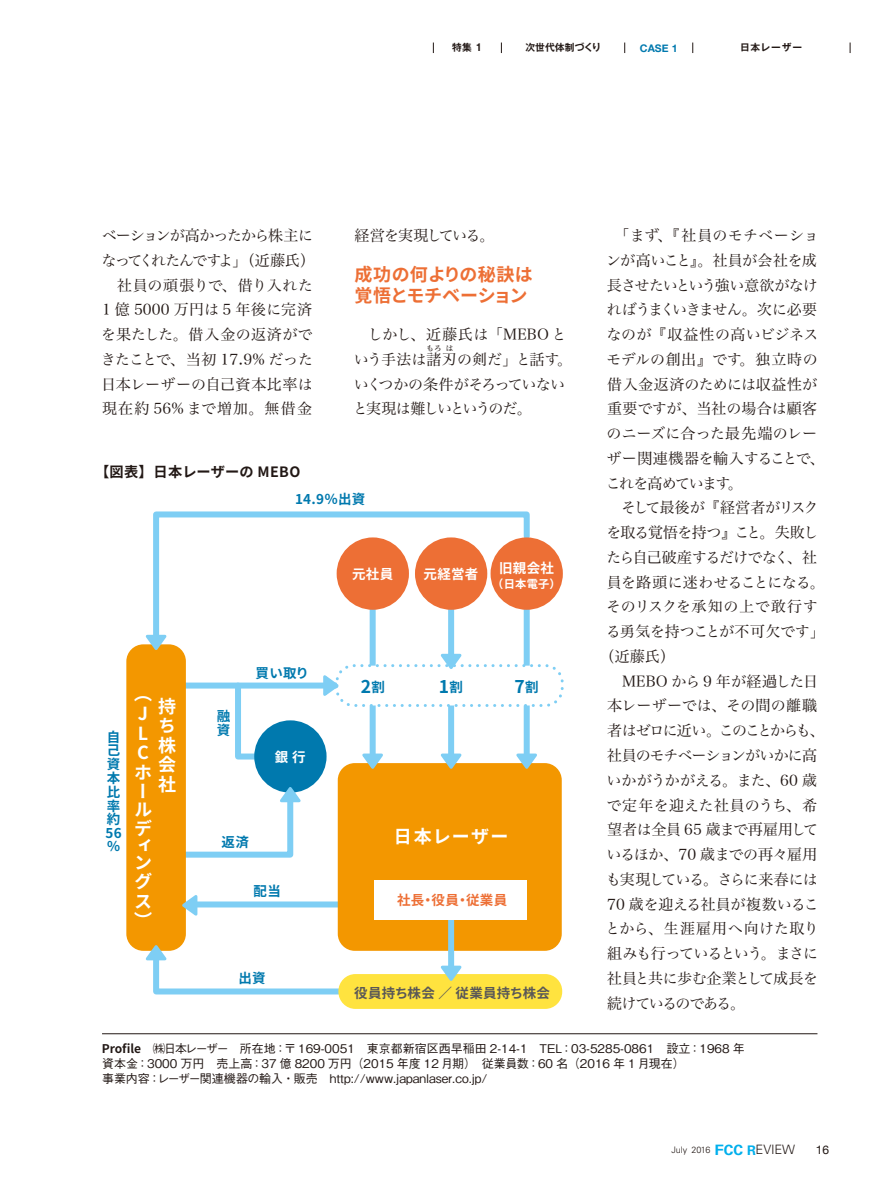
<style>
.page{position:relative;width:893px;height:1191px;background:#fff}
.page>*{position:absolute;margin:0;border:0;box-sizing:border-box;transform-origin:0 0}
.t1{font:700 18px/19.5px "Noto Sans CJ Kjp";letter-spacing:.07em;color:#fff}
.t2{font:700 18px/21px "Noto Sans CJ Kjp";letter-spacing:-.005em;color:#ed6f35}
.t3{font:700 17.55px "Noto Sans CJ Kjp";color:#0079ae}
.t4{font:15px/24.8px "Hira Min Pro W3";letter-spacing:-.01em;color:#221815;text-align:right}
.t5{font:15px "Hira Min Pro W3";letter-spacing:-.03em;color:#221815}
.t6{font:15px/24.8px "Hira Min Pro W3";letter-spacing:-.07em;color:#221815}
.t7{font:15px/24.8px "Hira Min Pro W3";letter-spacing:.005em;color:#221815;text-align:center}
.t8{font:15px "Hira Min Pro W3";letter-spacing:.01em;color:#221815}
.t9{font:15px "Hira Min Pro W3";letter-spacing:-.11em;color:#221815}
.t10{font:15px "Hira Min Pro W3";letter-spacing:-.055em;color:#221815}
.t11{font:15px "Hira Min Pro W3";letter-spacing:-.065em;color:#221815}
.t12{font:15px "Hira Min Pro W3";letter-spacing:-.06em;color:#221815}
.t13{font:15px "Hira Min Pro W3";letter-spacing:-.075em;color:#221815}
.t14{font:15px "Hira Min Pro W3";letter-spacing:-.05em;color:#221815}
.t15{font:15px "Hira Min Pro W3";letter-spacing:.045em;color:#221815}
.t16{font:15px "Hira Min Pro W3";letter-spacing:.02em;color:#221815}
.t17{font:15px "Hira Min Pro W3";letter-spacing:.03em;color:#221815}
.t18{font:15px "Hira Min Pro W3";letter-spacing:-.08em;color:#221815}
.t19{font:15px "Hira Min Pro W3";letter-spacing:-.09em;color:#221815}
.t20{font:700 14.25px "Noto Sans CJ Kjp";letter-spacing:.02em;color:#221815}
.t21{font:700 13.5px/13.6px "Noto Sans CJ Kjp";letter-spacing:.02em;color:#0079ae}
.t22{font:700 13.5px "Noto Sans CJ Kjp";letter-spacing:.02em;color:#595757}
.t23{font:700 13.5px "Noto Sans CJ Kjp";letter-spacing:.02em;color:#fff}
.t24{font:700 13.5px "Noto Sans CJ Kjp";letter-spacing:.02em;color:#ed6f35}
.t25{font:500 12px/15px "Gothic BBB Pro";color:#221815}
.t26{font:12px "Helvetica Neue";color:#221815}
.t27{font:700 11.25px "Noto Sans CJ Kjp";color:#fff}
.t28{font:700 10.5px "Helvetica Neue";color:#0079ae}
.t29{font:700 9.75px "Gothic MB101 Pro De";letter-spacing:.01em;color:#221815}
.t30{font:300 9px "Univers";letter-spacing:-.01em;color:#221815}
.t31{font:7.5px "Hira Min Pro W3";color:#221815}
.s1{font-size:13.5px}
.s2{font-family:"Noto Sans CJ Kjp";font-weight:700}
.s3{font-weight:700;font-stretch:expanded;font-size:14.4px;color:#00afec}
.s4{font-weight:700;font-size:14.4px;color:#00afec}
.s5{font-weight:700;font-size:13.2px;color:#00afec}
.s6{font-size:12.9px}
</style>
<div class="page">
<hr style="left:102px;top:1033px;width:715px;height:1px;background:#221815">
<div style="left:185px;top:682px;width:151px;height:6px;background:#7ecef4"></div>
<div style="left:370px;top:573px;width:6px;height:94px;background:#7ecef4"></div>
<div style="left:448px;top:704px;width:6px;height:59px;background:#7ecef4"></div>
<div style="left:524px;top:704px;width:6px;height:59px;background:#7ecef4"></div>
<div style="left:524px;top:573px;width:6px;height:94px;background:#7ecef4"></div>
<div style="left:188px;top:901px;width:150px;height:6px;background:#7ecef4"></div>
<svg style="left:232px;top:682px;width:28px;height:78px"></svg>
<div style="left:448px;top:581px;width:6px;height:80px;background:#7ecef4"></div>
<div style="left:338px;top:974px;width:224px;height:35px;background:#ffe33f;border-radius:17px"></div>
<div style="left:338px;top:763px;width:224px;height:187px;background:#f39700;border-radius:17px"></div>
<div style="left:448px;top:920px;width:6px;height:55px;background:#7ecef4"></div>
<div style="left:374px;top:880px;width:153px;height:40px;background:#fff"></div>
<div style="left:370px;top:704px;width:6px;height:55px;background:#7ecef4"></div>
<div style="left:335px;top:664px;width:229px;height:43px;border:3px dashed #7ecef4;border-radius:17px"></div>
<div style="left:254px;top:720px;width:73px;height:72px;background:#0079ae;border-radius:50%"></div>
<div style="left:126px;top:644px;width:60px;height:306px;background:#f39700;border-radius:17px"></div>
<svg style="left:153px;top:511px;width:377px;height:139px"></svg>
<svg style="left:126px;top:663px;width:1px;height:191px"></svg>
<svg style="left:141px;top:633px;width:30px;height:17px"></svg>
<svg style="left:141px;top:942px;width:203px;height:55px"></svg>
<svg style="left:185px;top:784px;width:120px;height:76px"></svg>
<svg style="left:358px;top:752px;width:29px;height:17px"></svg>
<div style="left:491px;top:537px;width:72px;height:73px;background:#ed6f35;border-radius:50%"></div>
<div style="left:415px;top:537px;width:72px;height:73px;background:#ed6f35;border-radius:50%"></div>
<div style="left:337px;top:537px;width:72px;height:73px;background:#ed6f35;border-radius:50%"></div>
<svg style="left:436px;top:652px;width:30px;height:17px"></svg>
<svg style="left:436px;top:752px;width:30px;height:17px"></svg>
<svg style="left:512px;top:752px;width:29px;height:17px"></svg>
<svg style="left:436px;top:964px;width:30px;height:17px"></svg>
<svg style="left:182px;top:890px;width:17px;height:30px"></svg>
<svg style="left:322px;top:671px;width:19px;height:29px"></svg>
<p class="t29" style="left:452px;top:40px;width:32px">特集 1</p>
<p class="t29" style="left:525px;top:40px;width:77px">次世代体制づくり</p>
<p class="t28" style="left:640px;top:41px;width:39px">CASE 1</p>
<p class="t29" style="left:740px;top:40px;width:63px">日本レーザー</p>
<p class="t4" style="left:101px;top:222px;width:216px">ベーションが高かったから株主になってくれたんですよ」（近藤氏）社員の頑張りで、借り入れた<br>1 億 5000 万円は 5 年後に完済を果たした。借入金の返済ができたことで、当初 17.9% だった日本レーザーの自己資本比率は現在約 56% まで増加。無借金</p>
<p class="t18" style="left:355px;top:223px;width:141px">経営を実現している。</p>
<p class="t2" style="left:355px;top:265px;width:180px">成功の何よりの秘訣は覚悟とモチベーション</p>
<p class="t7" style="left:354px;top:321px;width:220px">しかし、近藤氏は「MEBOと<br>いう手法は諸刃の剣だ」と話す。</p>
<p class="t31" style="left:426px;top:341px;width:17px">もろ</p>
<p class="t31" style="left:446px;top:341px;width:9px">は</p>
<p class="t6" style="left:353px;top:370px;width:214px">いくつかの条件がそろっていないと実現は難しいというのだ。</p>
<p class="t20" style="left:95px;top:463px;width:207px">【図表】日本レーザーの MEBO</p>
<p class="t21" style="left:295px;top:492px;width:72px">14.9％出資</p>
<p class="t23" style="left:352px;top:567px;width:43px">元社員</p>
<p class="t23" style="left:424px;top:567px;width:56px">元経営者</p>
<p class="t23" style="left:499px;top:560px;width:56px">旧親会社</p>
<p class="t27" style="left:492px;top:577px;width:70px">（日本電子）</p>
<p class="t21" style="left:106px;top:730px;width:18px">自己資本比率約<br>56 %</p>
<p class="t1" style="left:134px;top:684px;width:19px">︵<br>J<br>L<br>Cホール</p>
<p class="t1" style="left:134px;top:820px;width:19px;line-height:16.8px;text-align:justify">ディン</p>
<p class="t1" style="left:134px;top:872px;width:19px;text-align:justify">グス︶</p>
<p class="t1" style="left:158px;top:697px;width:19px">持ち株会社</p>
<p class="t21" style="left:217px;top:709px;width:15px">融資</p>
<p class="t21" style="left:256px;top:666px;width:55px">買い取り</p>
<p class="t23" style="left:275px;top:749px;width:32px">銀 行</p>
<p class="t21" style="left:222px;top:835px;width:29px">返済</p>
<p class="t21" style="left:254px;top:885px;width:29px">配当</p>
<p class="t21" style="left:238px;top:972px;width:29px">出資</p>
<p class="t3" style="left:361px;top:677px;width:26px">2<span class="s1">割</span></p>
<p class="t3" style="left:439px;top:677px;width:26px">1<span class="s1">割</span></p>
<p class="t3" style="left:515px;top:677px;width:26px">7<span class="s1">割</span></p>
<p class="t1" style="left:394px;top:827px;width:116px">日本レーザー</p>
<p class="t24" style="left:397px;top:892px;width:112px">社長・役員・従業員</p>
<p class="t22" style="left:354px;top:985px;width:197px">役員持ち株会 ／ 従業員持ち株会</p>
<p class="t4" style="left:606px;top:222px;width:220px;text-align:left;text-indent:9px">「まず、『社員のモチベーションが高いこと』。社員が会社を成長させたいという強い意欲がなければうまくいきません。次に必要なのが『収益性の高いビジネスモデルの創出』です。独立時の借入金返済のためには収益性が重要ですが、当社の場合は顧客のニーズに合った最先端のレーザー関連機器を輸入することで、これを高めています。</p>
<p class="t14" style="left:621px;top:495px;width:199px">そして最後が『経営者がリスク</p>
<p class="t10" style="left:606px;top:520px;width:214px">を取る覚悟を持つ』こと。失敗し</p>
<p class="t11" style="left:606px;top:544px;width:212px">たら自己破産するだけでなく、社</p>
<p class="t5" style="left:607px;top:569px;width:219px">員を路頭に迷わせることになる。</p>
<p class="t15" style="left:606px;top:594px;width:213px">そのリスクを承知の上で敢行す</p>
<p class="t5" style="left:606px;top:619px;width:220px">る勇気を持つことが不可欠です」</p>
<p class="t5" style="left:600px;top:643px;width:77px">（近藤氏）</p>
<p class="t8" style="left:622px;top:668px;width:198px">MEBO から 9 年が経過した日</p>
<p class="t16" style="left:607px;top:693px;width:211px">本レーザーでは、その間の離職</p>
<p class="t9" style="left:607px;top:718px;width:219px">者はゼロに近い。このことからも、</p>
<p class="t12" style="left:607px;top:742px;width:211px">社員のモチベーションがいかに高</p>
<p class="t5" style="left:606px;top:767px;width:212px">いかがうかがえる。また、60 歳</p>
<p class="t8" style="left:606px;top:792px;width:212px">で定年を迎えた社員のうち、希</p>
<p class="t5" style="left:607px;top:817px;width:212px">望者は全員 65 歳まで再雇用して</p>
<p class="t5" style="left:606px;top:841px;width:213px">いるほか、70 歳までの再々雇用</p>
<p class="t6" style="left:606px;top:865px;width:214px">も実現している。さらに来春には</p>
<p class="t5" style="left:607px;top:891px;width:213px">70 歳を迎える社員が複数いるこ</p>
<p class="t17" style="left:605px;top:916px;width:215px">とから、生涯雇用へ向けた取り</p>
<p class="t13" style="left:607px;top:940px;width:212px">組みも行っているという。まさに</p>
<p class="t5" style="left:607px;top:965px;width:213px">社員と共に歩む企業として成長を</p>
<p class="t19" style="left:607px;top:990px;width:139px">続けているのである。</p>
<p class="t25" style="left:102px;top:1039px;width:656px"><span class="s2">Profile</span>　㈱日本レーザー　所在地：〒 169-0051　東京都新宿区西早稲田 2-14-1　TEL：03-5285-0861　設立：1968 年　資本金：3000 万円　売上高：37 億 8200 万円（2015 年度 12 月期）　従業員数：60 名（2016 年 1 月現在）　<br>事業内容：レーザー関連機器の輸入・販売　http://www.japanlaser.co.jp/</p>
<p class="t30" style="left:671px;top:1144px;width:125px">July 2016 <span class="s3">F</span><span class="s4">CC</span> <span class="s5">R</span><span class="s6">EVIEW</span></p>
<p class="t26" style="left:816px;top:1142px;width:15px">16</p>
</div>
